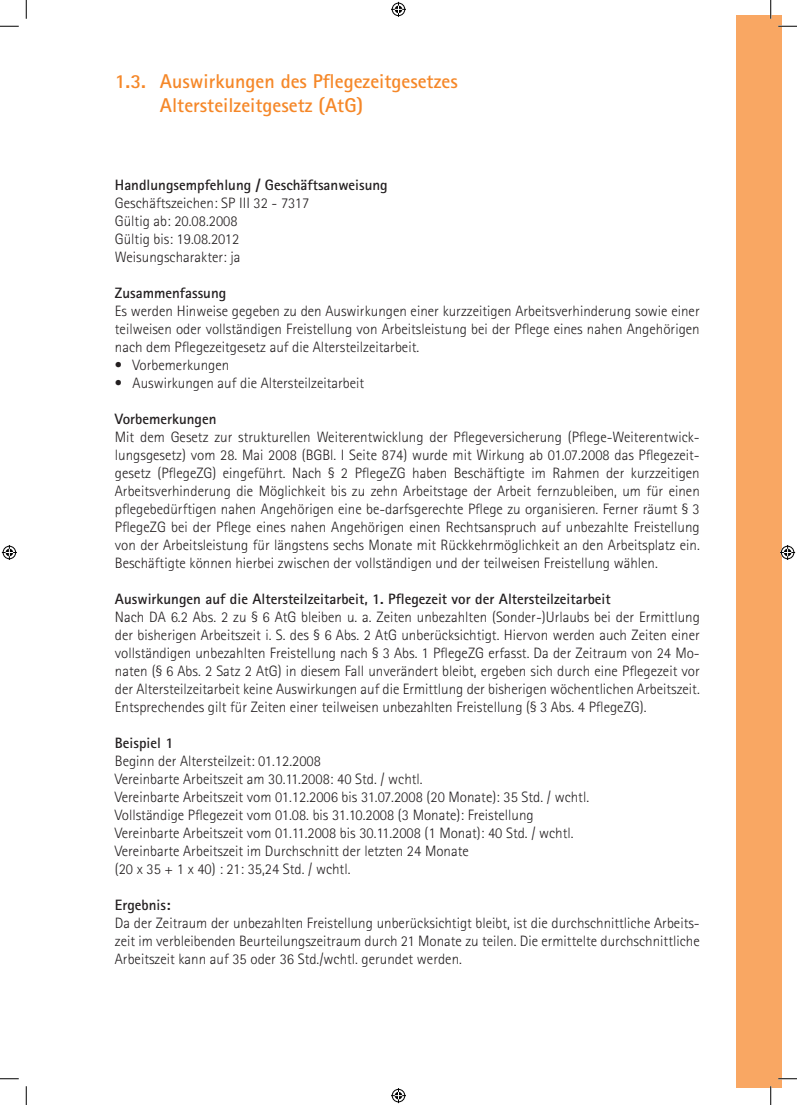
<style>
.page{position:relative;width:797px;height:1105px;background:#fff}
.page>*{position:absolute;margin:0;border:0;box-sizing:border-box;transform-origin:0 0}
.t1{font:700 20px/24px "Agfa Rotis Sans Serif";color:#f58728}
.t2{font:300 15px/18px "Rotis Sans Serif";color:#231f20;text-align:justify}
.t3{font:700 15px "Agfa Rotis Sans Serif";color:#231f20}
</style>
<div class="page">
<div style="left:736px;top:16px;width:45px;height:1072px;background:#f9a763"></div>
<svg style="left:0;top:25px;width:19px;height:2px"></svg>
<svg style="left:778px;top:25px;width:19px;height:2px"></svg>
<svg style="left:0;top:1078px;width:19px;height:1px"></svg>
<svg style="left:778px;top:1078px;width:19px;height:1px"></svg>
<svg style="left:25px;top:0;width:2px;height:19px"></svg>
<svg style="left:25px;top:1086px;width:2px;height:19px"></svg>
<svg style="left:770px;top:0;width:1px;height:19px"></svg>
<svg style="left:770px;top:1086px;width:1px;height:19px"></svg>
<svg style="left:391px;top:2px;width:15px;height:15px"></svg>
<svg style="left:391px;top:1088px;width:15px;height:15px"></svg>
<svg style="left:2px;top:545px;width:15px;height:15px"></svg>
<svg style="left:780px;top:545px;width:15px;height:15px"></svg>
<h1 class="t1" style="left:160px;top:69px;width:299px;text-indent:-45px">1.3. Auswirkungen des Pflegezeitgesetzes<br>Altersteilzeitgesetz (AtG)</h1>
<p class="t3" style="left:115px;top:175px;width:274px">Handlungsempfehlung / Geschäftsanweisung</p>
<p class="t2" style="left:115px;top:194px;width:196px;text-align:left">Geschäftszeichen: SP III 32 - 7317<br>Gültig ab: 20.08.2008<br>Gültig bis: 19.08.2012<br>Weisungscharakter: ja</p>
<p class="t3" style="left:115px;top:283px;width:113px">Zusammenfassung</p>
<p class="t2" style="left:115px;top:302px;width:586px">Es werden Hinweise gegeben zu den Auswirkungen einer kurzzeitigen Arbeitsverhinderung sowie einer teilweisen oder vollständigen Freistellung von Arbeitsleistung bei der Pflege eines nahen Angehörigen nach dem Pflegezeitgesetz auf die Altersteilzeitarbeit.</p>
<p class="t2" style="left:115px;top:356px;width:116px">• Vorbemerkungen</p>
<p class="t2" style="left:115px;top:374px;width:251px">• Auswirkungen auf die Altersteilzeitarbeit</p>
<p class="t3" style="left:115px;top:409px;width:103px">Vorbemerkungen</p>
<p class="t2" style="left:115px;top:428px;width:586px">Mit dem Gesetz zur strukturellen Weiterentwicklung der Pflegeversicherung (Pflege-Weiterentwick&shy;lungsgesetz) vom 28. Mai 2008 (BGBl. I Seite 874) wurde mit Wirkung ab 01.07.2008 das Pflegezeit&shy;gesetz (PflegeZG) eingeführt. Nach § 2 PflegeZG haben Beschäftigte im Rahmen der kurzzeitigen Arbeitsverhinderung die Möglichkeit bis zu zehn Arbeitstage der Arbeit fernzubleiben, um für einen pflegebedürftigen nahen Angehörigen eine be-darfsgerechte Pflege zu organisieren. Ferner räumt § 3<br>PflegeZG bei der Pflege eines nahen Angehörigen einen Rechtsanspruch auf unbezahlte Freistellung von der Arbeitsleistung für längstens sechs Monate mit Rückkehrmöglichkeit an den Arbeitsplatz ein.<br>Beschäftigte können hierbei zwischen der vollständigen und der teilweisen Freistellung wählen.</p>
<p class="t3" style="left:115px;top:589px;width:497px">Auswirkungen auf die Altersteilzeitarbeit, 1. Pflegezeit vor der Altersteilzeitarbeit</p>
<p class="t2" style="left:115px;top:608px;width:586px">Nach DA 6.2 Abs. 2 zu § 6 AtG bleiben u. a. Zeiten unbezahlten (Sonder-)Urlaubs bei der Ermittlung der bisherigen Arbeitszeit i. S. des § 6 Abs. 2 AtG unberücksichtigt. Hiervon werden auch Zeiten einer vollständigen unbezahlten Freistellung nach § 3 Abs. 1 PflegeZG erfasst. Da der Zeitraum von 24 Mo&shy;naten (§ 6 Abs. 2 Satz 2 AtG) in diesem Fall unverändert bleibt, ergeben sich durch eine Pflegezeit vor der Altersteilzeitarbeit keine Auswirkungen auf die Ermittlung der bisherigen wöchentlichen Arbeitszeit.<br>Entsprechendes gilt für Zeiten einer teilweisen unbezahlten Freistellung (§ 3 Abs. 4 PflegeZG).</p>
<p class="t3" style="left:115px;top:733px;width:60px">Beispiel 1</p>
<p class="t2" style="left:115px;top:752px;width:476px;text-align:left">Beginn der Altersteilzeit: 01.12.2008<br>Vereinbarte Arbeitszeit am 30.11.2008: 40 Std. / wchtl.<br>Vereinbarte Arbeitszeit vom 01.12.2006 bis 31.07.2008 (20 Monate): 35 Std. / wchtl.<br>Vollständige Pflegezeit vom 01.08. bis 31.10.2008 (3 Monate): Freistellung Vereinbarte Arbeitszeit vom 01.11.2008 bis 30.11.2008 (1 Monat): 40 Std. / wchtl.<br>Vereinbarte Arbeitszeit im Durchschnitt der letzten 24 Monate<br>(20 x 35 + 1 x 40) : 21: 35,24 Std. / wchtl.</p>
<p class="t3" style="left:115px;top:895px;width:57px">Ergebnis:</p>
<p class="t2" style="left:115px;top:914px;width:586px">Da der Zeitraum der unbezahlten Freistellung unberücksichtigt bleibt, ist die durchschnittliche Arbeits&shy;zeit im verbleibenden Beurteilungszeitraum durch 21 Monate zu teilen. Die ermittelte durchschnittliche Arbeitszeit kann auf 35 oder 36 Std./wchtl. gerundet werden.</p>
</div>
